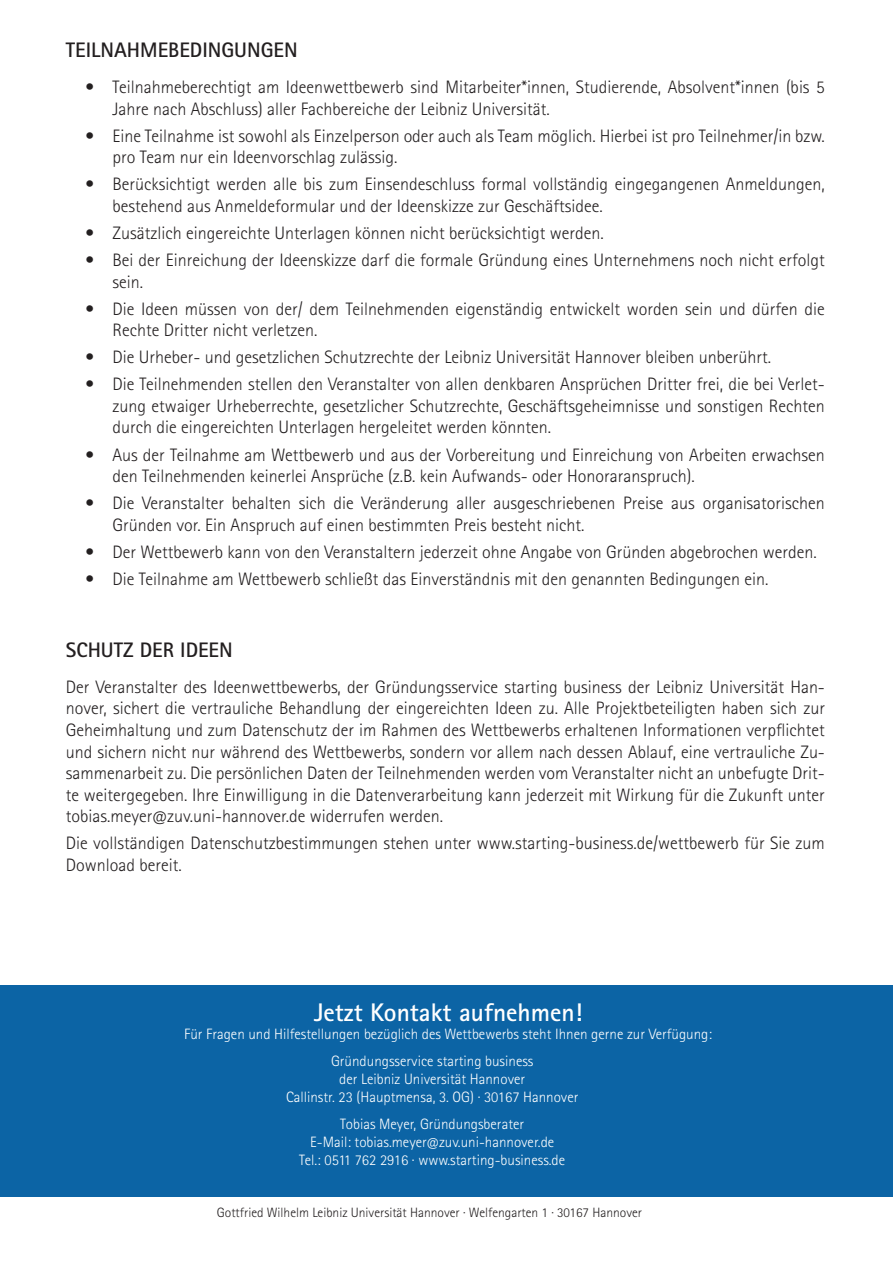
<style>
.page{position:relative;width:893px;height:1263px;background:#fff}
.page>*{position:absolute;margin:0;border:0;box-sizing:border-box;transform-origin:0 0}
.t1{font:700 25.5px "Rotis Sans Serif Std";color:#fff}
.t2{font:700 21px "Rotis Sans Serif Std";color:#231f20}
.t3{font:300 18px/21.6px "Rotis Sans Serif Std";color:#231f20}
.t4{font:300 15px "Rotis Sans Serif Std";color:#fff}
.t5{font:300 13.5px "Rotis Sans Serif Std";color:#231f20}
</style>
<div class="page">
<div style="left:1px;top:985px;width:892px;height:212px;background:#0c64a5"></div>
<p class="t2" style="left:66px;top:37px;width:233px">TEILNAHMEBEDINGUNGEN</p>
<p class="t3" style="left:112px;top:77px;width:714px;text-indent:-27px">• Teilnahmeberechtigt am Ideenwettbewerb sind Mitarbeiter*innen, Studierende, Absolvent*innen (bis 5<br>Jahre nach Abschluss) aller Fachbereiche der Leibniz Universität.</p>
<p class="t3" style="left:112px;top:125px;width:714px;text-indent:-27px">• Eine Teilnahme ist sowohl als Einzelperson oder auch als Team möglich. Hierbei ist pro Teilnehmer/in bzw. pro Team nur ein Ideenvorschlag zulässig.</p>
<p class="t3" style="left:112px;top:174px;width:714px;text-indent:-27px">• Berücksichtigt werden alle bis zum Einsendeschluss formal vollständig eingegangenen Anmeldungen, bestehend aus Anmeldeformular und der Ideenskizze zur Geschäftsidee.</p>
<p class="t3" style="left:85px;top:222px;width:520px">• Zusätzlich eingereichte Unterlagen können nicht berücksichtigt werden.</p>
<p class="t3" style="left:112px;top:249px;width:714px;text-indent:-27px">• Bei der Einreichung der Ideenskizze darf die formale Gründung eines Unternehmens noch nicht erfolgt sein.</p>
<p class="t3" style="left:112px;top:298px;width:714px;text-indent:-27px">• Die Ideen müssen von der/ dem Teilnehmenden eigenständig entwickelt worden sein und dürfen die<br>Rechte Dritter nicht verletzen.</p>
<p class="t3" style="left:85px;top:347px;width:687px">• Die Urheber- und gesetzlichen Schutzrechte der Leibniz Universität Hannover bleiben unberührt.</p>
<p class="t3" style="left:112px;top:374px;width:714px;text-align:justify;text-indent:-27px">• Die Teilnehmenden stellen den Veranstalter von allen denkbaren Ansprüchen Dritter frei, die bei Verlet&shy;zung etwaiger Urheberrechte, gesetzlicher Schutzrechte, Geschäftsgeheimnisse und sonstigen Rechten durch die eingereichten Unterlagen hergeleitet werden könnten.</p>
<p class="t3" style="left:112px;top:444px;width:714px;text-indent:-27px">• Aus der Teilnahme am Wettbewerb und aus der Vorbereitung und Einreichung von Arbeiten erwachsen den Teilnehmenden keinerlei Ansprüche (z.B. kein Aufwands- oder Honoraranspruch).</p>
<p class="t3" style="left:112px;top:492px;width:714px;text-indent:-27px">• Die Veranstalter behalten sich die Veränderung aller ausgeschriebenen Preise aus organisatorischen<br>Gründen vor. Ein Anspruch auf einen bestimmten Preis besteht nicht.</p>
<p class="t3" style="left:85px;top:541px;width:733px">• Der Wettbewerb kann von den Veranstaltern jederzeit ohne Angabe von Gründen abgebrochen werden.</p>
<p class="t3" style="left:85px;top:568px;width:684px">• Die Teilnahme am Wettbewerb schließt das Einverständnis mit den genannten Bedingungen ein.</p>
<p class="t2" style="left:66px;top:636px;width:168px">SCHUTZ DER IDEEN</p>
<p class="t3" style="left:66px;top:676px;width:761px;text-align:justify">Der Veranstalter des Ideenwettbewerbs, der Gründungsservice starting business der Leibniz Universität Han&shy;nover, sichert die vertrauliche Behandlung der eingereichten Ideen zu. Alle Projektbeteiligten haben sich zur Geheimhaltung und zum Datenschutz der im Rahmen des Wettbewerbs erhaltenen Informationen verpflichtet und sichern nicht nur während des Wettbewerbs, sondern vor allem nach dessen Ablauf, eine vertrauliche Zu&shy;sammenarbeit zu. Die persönlichen Daten der Teilnehmenden werden vom Veranstalter nicht an unbefugte Drit&shy;te weitergegeben. Ihre Einwilligung in die Datenverarbeitung kann jederzeit mit Wirkung für die Zukunft unter tobias.meyer@zuv.uni-hannover.de widerrufen werden.</p>
<p class="t3" style="left:66px;top:833px;width:760px">Die vollständigen Datenschutzbestimmungen stehen unter www.starting-business.de/wettbewerb für Sie zum<br>Download bereit.</p>
<p class="t1" style="left:314px;top:997px;width:270px">Jetzt Kontakt aufnehmen!</p>
<p class="t4" style="left:184px;top:1026px;width:529px">Für Fragen und Hilfestellungen bezüglich des Wettbewerbs steht Ihnen gerne zur Verfügung:</p>
<p class="t4" style="left:331px;top:1053px;width:204px">Gründungsservice starting business</p>
<p class="t4" style="left:339px;top:1071px;width:187px">der Leibniz Universität Hannover</p>
<p class="t4" style="left:286px;top:1089px;width:294px">Callinstr. 23 (Hauptmensa, 3. OG) · 30167 Hannover</p>
<p class="t4" style="left:340px;top:1116px;width:185px">Tobias Meyer, Gründungsberater</p>
<p class="t4" style="left:310px;top:1134px;width:246px">E-Mail: tobias.meyer@zuv.uni-hannover.de</p>
<p class="t4" style="left:299px;top:1152px;width:268px">Tel.: 0511 762 2916 · www.starting-business.de</p>
<p class="t5" style="left:217px;top:1205px;width:427px">Gottfried Wilhelm Leibniz Universität Hannover · Welfengarten 1 · 30167 Hannover</p>
</div>
